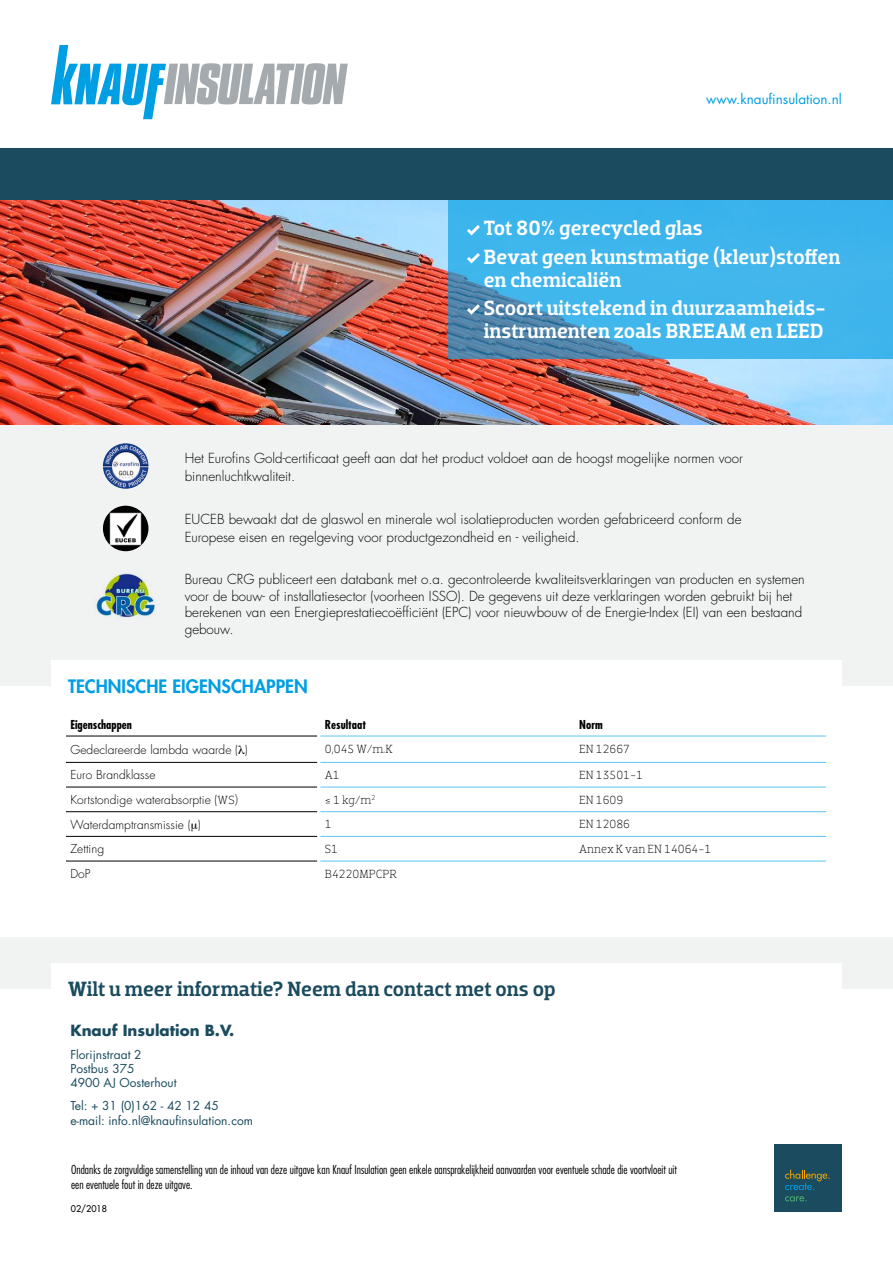
<style>
.page{position:relative;width:893px;height:1263px;background:#fff}
.page>*{position:absolute;margin:0;border:0;box-sizing:border-box;transform-origin:0 0}
.t1{font:500 21px/28px "Dobra Slab";color:#fff}
.t2{font:500 21px "Dobra Slab";color:#1a4b5e}
.t3{font:800 18px "Futura Std";color:#009ee3}
.t4{font:700 15px "Futura Std";color:#1a4b5e}
.t5{font:300 13.5px/16.5px "Futura Std";color:#000}
.t6{font:13.5px "Futura Std";color:#009ee3}
.t7{font:300 condensed 12px/14.4px "Futura Std";color:#000}
.t8{font:300 12px "Futura";letter-spacing:.005em;color:#000}
.t9{font:12px/14.4px "Futura Std";color:#1a4b5e}
.t10{font:300 12px "Dobra Slab";color:#000}
.t11{font:700 condensed 12px "Futura Std";color:#000}
.t12{font:500 9px "Futura Std";color:#000}
.s1{font-family:"Dobra Slab"}
</style>
<div class="page">
<img style="left:0;top:200px;width:893px;height:225px">
<div style="left:0;top:149px;width:893px;height:51px;background:#1a4b5e"></div>
<div style="left:0;top:938px;width:893px;height:51px;background:#f1f3f3"></div>
<svg style="left:448px;top:200px;width:445px;height:159px;background:#40aee3"></svg>
<svg style="left:467px;top:225px;width:13px;height:10px"></svg>
<svg style="left:467px;top:253px;width:13px;height:11px"></svg>
<svg style="left:467px;top:304px;width:13px;height:11px"></svg>
<svg style="left:51px;top:45px;width:297px;height:74px"></svg>
<hr style="left:66px;top:762px;width:251px;height:1px;background:#000">
<hr style="left:66px;top:787px;width:251px;height:1px;background:#000">
<hr style="left:66px;top:811px;width:251px;height:1px;background:#000">
<hr style="left:66px;top:836px;width:251px;height:1px;background:#000">
<hr style="left:66px;top:861px;width:251px;height:1px;background:#000">
<hr style="left:66px;top:736px;width:251px;height:1px;background:#000">
<hr style="left:320px;top:736px;width:253px;height:1px;background:#5bc5f2">
<hr style="left:573px;top:736px;width:253px;height:1px;background:#5bc5f2">
<hr style="left:320px;top:762px;width:253px;height:1px;background:#5bc5f2">
<hr style="left:573px;top:762px;width:253px;height:1px;background:#5bc5f2">
<hr style="left:320px;top:787px;width:253px;height:1px;background:#5bc5f2">
<hr style="left:573px;top:787px;width:253px;height:1px;background:#5bc5f2">
<hr style="left:320px;top:811px;width:253px;height:1px;background:#5bc5f2">
<hr style="left:573px;top:811px;width:253px;height:1px;background:#5bc5f2">
<hr style="left:320px;top:836px;width:253px;height:1px;background:#5bc5f2">
<hr style="left:573px;top:836px;width:253px;height:1px;background:#5bc5f2">
<hr style="left:320px;top:861px;width:253px;height:1px;background:#5bc5f2">
<hr style="left:573px;top:861px;width:253px;height:1px;background:#5bc5f2">
<div style="left:774px;top:1144px;width:68px;height:68px;background:#1a4b5e"></div>
<svg style="left:785px;top:1170px;width:45px;height:20px"></svg>
<svg style="left:785px;top:1196px;width:21px;height:5px"></svg>
<div style="left:51px;top:963px;width:791px;height:51px;background:#fff"></div>
<div style="left:0;top:425px;width:893px;height:261px;background:#f1f3f3"></div>
<div style="left:51px;top:660px;width:791px;height:51px;background:#fff"></div>
<img style="left:103px;top:443px;width:45px;height:46px;border-radius:23px">
<img style="left:103px;top:506px;width:45px;height:45px;border-radius:23px">
<img style="left:95px;top:573px;width:60px;height:45px">
<p class="t6" style="left:706px;top:91px;width:137px">www.knaufinsulation.nl</p>
<h1 class="t1" style="left:484px;top:214px;width:358px">Tot 80% gerecycled glas<br>Bevat geen kunstmatige (kleur)stoffen</h1>
<h1 class="t1" style="left:484px;top:266px;width:344px">en chemicaliën<br>Scoort uitstekend in duurzaamheids-</h1>
<h1 class="t1" style="left:484px;top:317px;width:341px">instrumenten zoals BREEAM en LEED</h1>
<p class="t5" style="left:185px;top:449px;width:560px;line-height:18px">Het Eurofins Gold-certificaat geeft aan dat het product voldoet aan de hoogst mogelijke normen voor binnenluchtkwaliteit.</p>
<p class="t5" style="left:185px;top:511px;width:558px;line-height:18px">EUCEB bewaakt dat de glaswol en minerale wol isolatieproducten worden gefabriceerd conform de<br>Europese eisen en regelgeving voor productgezondheid en - veiligheid.</p>
<p class="t5" style="left:185px;top:572px;width:621px">Bureau CRG publiceert een databank met o.a. gecontroleerde kwaliteitsverklaringen van producten en systemen voor de bouw- of installatiesector (voorheen ISSO). De gegevens uit deze verklaringen worden gebruikt bij het berekenen van een Energieprestatiecoëfficiënt (EPC) voor nieuwbouw of de Energie-Index (EI) van een bestaand gebouw.</p>
<h2 class="t3" style="left:68px;top:675px;width:241px">TECHNISCHE EIGENSCHAPPEN</h2>
<p class="t11" style="left:70px;top:717px;width:63px">Eigenschappen</p>
<p class="t11" style="left:325px;top:717px;width:43px">Resultaat</p>
<p class="t11" style="left:579px;top:717px;width:25px">Norm</p>
<p class="t8" style="left:70px;top:742px;width:179px">Gedeclareerde lambda waarde ( )</p>
<p class="t10" style="left:325px;top:742px;width:69px">0,045 W/m.K</p>
<p class="t10" style="left:579px;top:742px;width:52px">EN 12667</p>
<p class="t8" style="left:70px;top:767px;width:87px">Euro Brandklasse</p>
<p class="t10" style="left:325px;top:768px;width:16px">A1</p>
<p class="t10" style="left:579px;top:768px;width:65px">EN 13501-1</p>
<p class="t8" style="left:70px;top:792px;width:169px">Kortstondige waterabsorptie (<span class="s1">WS)</span></p>
<p class="t10" style="left:325px;top:792px;width:52px">≤ 1 kg/m<sup>2</sup></p>
<p class="t10" style="left:579px;top:792px;width:45px">EN 1609</p>
<p class="t8" style="left:70px;top:816px;width:132px">Waterdamptransmissie ( )</p>
<p class="t10" style="left:325px;top:817px;width:8px">1</p>
<p class="t10" style="left:579px;top:817px;width:52px">EN 12086</p>
<p class="t8" style="left:70px;top:841px;width:35px">Zetting</p>
<p class="t10" style="left:325px;top:842px;width:15px">S1</p>
<p class="t10" style="left:579px;top:842px;width:134px">Annex K van EN 14064-1</p>
<p class="t8" style="left:70px;top:866px;width:22px">DoP</p>
<p class="t10" style="left:325px;top:866px;width:74px">B4220MPCPR</p>
<h1 class="t2" style="left:68px;top:976px;width:489px">Wilt u meer informatie? Neem dan contact met ons op</h1>
<p class="t4" style="left:70px;top:1020px;width:166px">Knauf Insulation B.V.</p>
<p class="t9" style="left:70px;top:1047px;width:108px">Florijnstraat 2<br>Postbus 375<br>4900 AJ Oosterhout</p>
<p class="t9" style="left:70px;top:1099px;width:184px">Tel: + 31 (0)162 - 42 12 45 e-mail: info.nl@knaufinsulation.com</p>
<p class="t7" style="left:71px;top:1163px;width:607px">Ondanks de zorgvuldige samenstelling van de inhoud van deze uitgave kan Knauf Insulation geen enkele aansprakelijkheid aanvaarden voor eventuele schade die voortvloeit uit een eventuele fout in deze uitgave.</p>
<p class="t12" style="left:71px;top:1203px;width:38px">02/2018</p>
</div>
